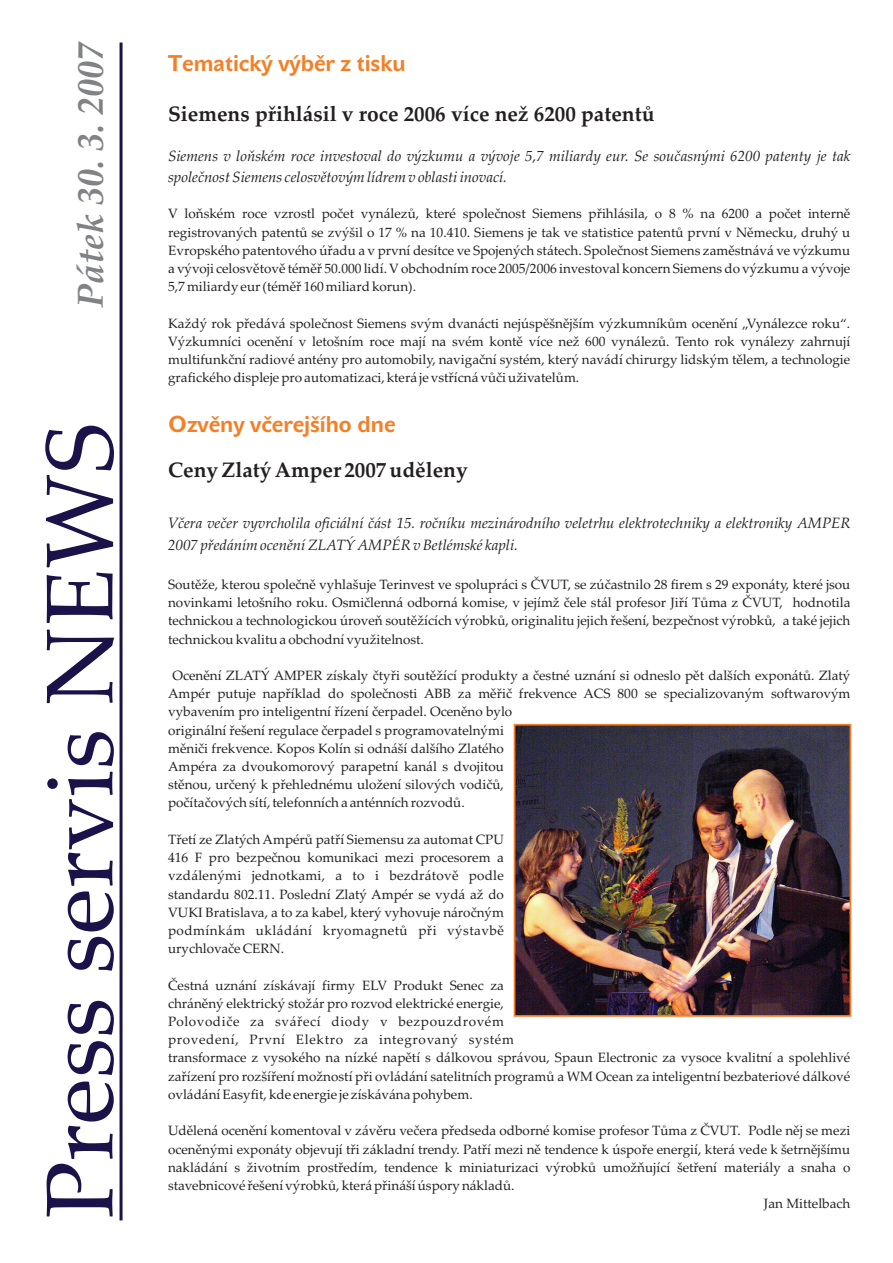
<style>
.page{position:relative;width:893px;height:1263px;background:#fff}
.page>*{position:absolute;margin:0;border:0;box-sizing:border-box;transform-origin:0 0}
.t1{font:94.95px "Palatino Linotype";color:#1c124a}
.t2{font:italic 700 36px "Palatino Linotype";color:#808285}
.t3{font:700 22.5px "Abc Green";color:#f47f26}
.t4{font:700 21px "Palatino Linotype";color:#231f20}
.t5{font:italic 15px/20.2px "Palatino Linotype";color:#231f20}
.t6{font:13.5px/18.1px "Palatino Linotype";color:#231f20;text-align:justify}
</style>
<div class="page">
<hr style="left:120px;top:43px;width:3px;height:1177px;background:#1c124a">
<img style="left:517px;top:727px;width:331px;height:287px">
<div style="left:514px;top:724px;width:337px;height:293px;border:2px solid #f47f26"></div>
<h2 class="t2" style="left:76px;top:308px;width:268px;rotate:-90deg">Pátek 30. 3. 2007</h2>
<h1 class="t1" style="left:43px;top:1219px;width:797px;rotate:-90deg">Press servis NEWS</h1>
<h3 class="t3" style="left:168px;top:56px;width:239px">Tematický výběr z tisku</h3>
<h3 class="t4" style="left:168px;top:106px;width:488px">Siemens přihlásil v roce 2006 více než 6200 patentů</h3>
<p class="t5" style="left:168px;top:148px;width:684px">Siemens v loňském roce investoval do výzkumu a vývoje 5,7 miliardy eur. Se současnými 6200 patenty je tak společnost Siemens celosvětovým lídrem v oblasti inovací.</p>
<p class="t6" style="left:168px;top:206px;width:684px">V loňském roce vzrostl počet vynálezů, které společnost Siemens přihlásila, o 8 % na 6200 a počet interně registrovaných patentů se zvýšil o 17 % na 10.410. Siemens je tak ve statistice patentů první v Německu, druhý u Evropského patentového úřadu a v první desítce ve Spojených státech. Společnost Siemens zaměstnává ve výzkumu a vývoji celosvětově téměř 50.000 lidí. V obchodním roce 2005/2006 investoval koncern Siemens do výzkumu a vývoje 5,7 miliardy eur (téměř 160 miliard korun).</p>
<p class="t6" style="left:168px;top:316px;width:684px">Každý rok předává společnost Siemens svým dvanácti nejúspěšnějším výzkumníkům ocenění „Vynálezce roku“.<br>Výzkumníci ocenění v letošním roce mají na svém kontě více než 600 vynálezů. Tento rok vynálezy zahrnují multifunkční radiové antény pro automobily, navigační systém, který navádí chirurgy lidským tělem, a technologie grafického displeje pro automatizaci, která je vstřícná vůči uživatelům.</p>
<h3 class="t3" style="left:168px;top:416px;width:229px">Ozvěny včerejšího dne</h3>
<h3 class="t4" style="left:168px;top:462px;width:301px">Ceny Zlatý Amper 2007 uděleny</h3>
<p class="t5" style="left:168px;top:513px;width:684px;line-height:22.2px">Včera večer vyvrcholila oficiální část 15. ročníku mezinárodního veletrhu elektrotechniky a elektroniky AMPER<br>2007 předáním ocenění ZLATÝ AMPÉR v Betlémské kapli.</p>
<p class="t6" style="left:168px;top:577px;width:684px">Soutěže, kterou společně vyhlašuje Terinvest ve spolupráci s ČVUT, se zúčastnilo 28 firem s 29 exponáty, které jsou novinkami letošního roku. Osmičlenná odborná komise, v jejímž čele stál profesor Jiří Tůma z ČVUT, hodnotila technickou a technologickou úroveň soutěžících výrobků, originalitu jejich řešení, bezpečnost výrobků, a také jejich technickou kvalitu a obchodní využitelnost.</p>
<p class="t6" style="left:168px;top:668px;width:684px;text-align:left;text-indent:4px">Ocenění ZLATÝ AMPER získaly čtyři soutěžící produkty a čestné uznání si odneslo pět dalších exponátů. Zlatý Ampér putuje například do společnosti ABB za měřič frekvence ACS 800 se specializovaným softwarovým vybavením pro inteligentní řízení čerpadel. Oceněno bylo<br>originální řešení regulace čerpadel s programovatelnými<br>měniči frekvence. Kopos Kolín si odnáší dalšího Zlatého<br>Ampéra za dvoukomorový parapetní kanál s dvojitou<br>stěnou, určený k přehlednému uložení silových vodičů,<br>počítačových sítí, telefonních a anténních rozvodů.</p>
<p class="t6" style="left:168px;top:832px;width:337px">Třetí ze Zlatých Ampérů patří Siemensu za automat CPU 416 F pro bezpečnou komunikaci mezi procesorem a vzdálenými jednotkami, a to i bezdrátově podle standardu 802.11. Poslední Zlatý Ampér se vydá až do VUKI Bratislava, a to za kabel, který vyhovuje náročným podmínkám ukládání kryomagnetů při výstavbě urychlovače CERN.</p>
<p class="t6" style="left:168px;top:977px;width:684px;text-align:left">Čestná uznání získávají firmy ELV Produkt Senec za<br>chráněný elektrický stožár pro rozvod elektrické energie,<br>Polovodiče za svářecí diody v bezpouzdrovém<br>provedení, První Elektro za integrovaný systém<br>transformace z vysokého na nízké napětí s dálkovou správou, Spaun Electronic za vysoce kvalitní a spolehlivé zařízení pro rozšíření možností při ovládání satelitních programů a WM Ocean za inteligentní bezbateriové dálkové ovládání Easyfit, kde energie je získávána pohybem.</p>
<p class="t6" style="left:168px;top:1123px;width:684px">Udělená ocenění komentoval v závěru večera předseda odborné komise profesor Tůma z ČVUT. Podle něj se mezi</p>
<p class="t6" style="left:168px;top:1141px;width:684px">oceněnými exponáty objevují tři základní trendy. Patří mezi ně tendence k úspoře energií, která vede k šetrnějšímu</p>
<p class="t6" style="left:168px;top:1160px;width:684px">nakládání s životním prostředím, tendence k miniaturizaci výrobků umožňující šetření materiály a snaha o</p>
<p class="t6" style="left:168px;top:1178px;width:348px">stavebnicové řešení výrobků, která přináší úspory nákladů.</p>
<p class="t6" style="left:764px;top:1196px;width:88px">Jan Mittelbach</p>
</div>
